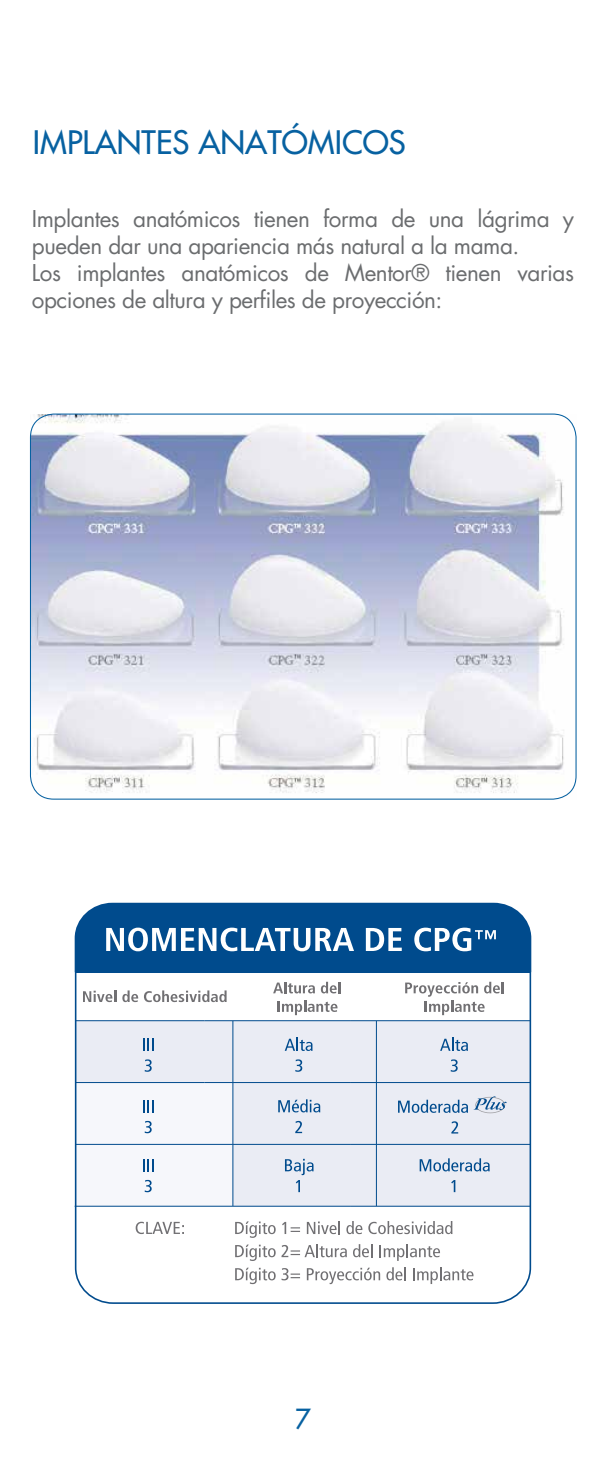
<style>
.page{position:relative;width:606px;height:1467px;background:#fff}
.page>*{position:absolute;margin:0;border:0;box-sizing:border-box;transform-origin:0 0}
.t1{font:500 31.5px "Futura Std";color:#0761a1}
.t2{font:500 27px "Futura Std";color:#0761a1}
.t3{font:22.5px/27px "Futura Std";letter-spacing:-.02em;color:#6b6d6f}
</style>
<div class="page">
<img style="left:30px;top:414px;width:546px;height:385px">
<svg style="left:74px;top:971px;width:458px;height:333px"></svg>
<svg style="left:83px;top:990px;width:33px;height:12px"></svg>
<svg style="left:122px;top:990px;width:16px;height:12px"></svg>
<svg style="left:144px;top:990px;width:83px;height:12px"></svg>
<svg style="left:143px;top:1039px;width:11px;height:12px"></svg>
<svg style="left:145px;top:1059px;width:7px;height:13px"></svg>
<svg style="left:143px;top:1100px;width:11px;height:12px"></svg>
<svg style="left:145px;top:1121px;width:7px;height:12px"></svg>
<svg style="left:143px;top:1159px;width:11px;height:12px"></svg>
<svg style="left:145px;top:1180px;width:7px;height:12px"></svg>
<svg style="left:285px;top:1038px;width:28px;height:13px"></svg>
<svg style="left:295px;top:1059px;width:7px;height:13px"></svg>
<svg style="left:440px;top:1038px;width:28px;height:13px"></svg>
<svg style="left:451px;top:1059px;width:7px;height:13px"></svg>
<svg style="left:278px;top:1099px;width:42px;height:13px"></svg>
<svg style="left:295px;top:1121px;width:7px;height:12px"></svg>
<svg style="left:398px;top:1100px;width:70px;height:13px"></svg>
<svg style="left:451px;top:1121px;width:7px;height:12px"></svg>
<svg style="left:285px;top:1159px;width:29px;height:33px"></svg>
<svg style="left:235px;top:1221px;width:41px;height:17px"></svg>
<svg style="left:282px;top:1222px;width:18px;height:12px"></svg>
<svg style="left:307px;top:1221px;width:33px;height:13px"></svg>
<svg style="left:346px;top:1221px;width:16px;height:13px"></svg>
<svg style="left:368px;top:1221px;width:84px;height:13px"></svg>
<svg style="left:235px;top:1244px;width:112px;height:17px"></svg>
<svg style="left:353px;top:1244px;width:19px;height:13px"></svg>
<svg style="left:380px;top:1244px;width:60px;height:17px"></svg>
<svg style="left:235px;top:1268px;width:65px;height:16px"></svg>
<svg style="left:307px;top:1268px;width:73px;height:16px"></svg>
<svg style="left:386px;top:1267px;width:20px;height:13px"></svg>
<svg style="left:413px;top:1267px;width:60px;height:17px"></svg>
<svg style="left:420px;top:1158px;width:70px;height:13px"></svg>
<svg style="left:451px;top:1180px;width:4px;height:12px"></svg>
<svg style="left:405px;top:982px;width:99px;height:33px"></svg>
<svg style="left:273px;top:982px;width:42px;height:11px"></svg>
<svg style="left:321px;top:982px;width:19px;height:11px"></svg>
<svg style="left:278px;top:1000px;width:59px;height:15px"></svg>
<svg style="left:75px;top:903px;width:456px;height:69px;background:#22639c"></svg>
<svg style="left:136px;top:1222px;width:48px;height:12px"></svg>
<h1 class="t1" style="left:33px;top:123px;width:374px">IMPLANTES ANATÓMICOS</h1>
<p class="t3" style="left:32px;top:206px;width:544px">Implantes anatómicos tienen forma de una lágrima y pueden dar una apariencia más natural a la mama.<br>Los implantes anatómicos de Mentor® tienen varias opciones de altura y perfiles de proyección:</p>
<p class="t2" style="left:295px;top:1402px;width:17px">7</p>
</div>
